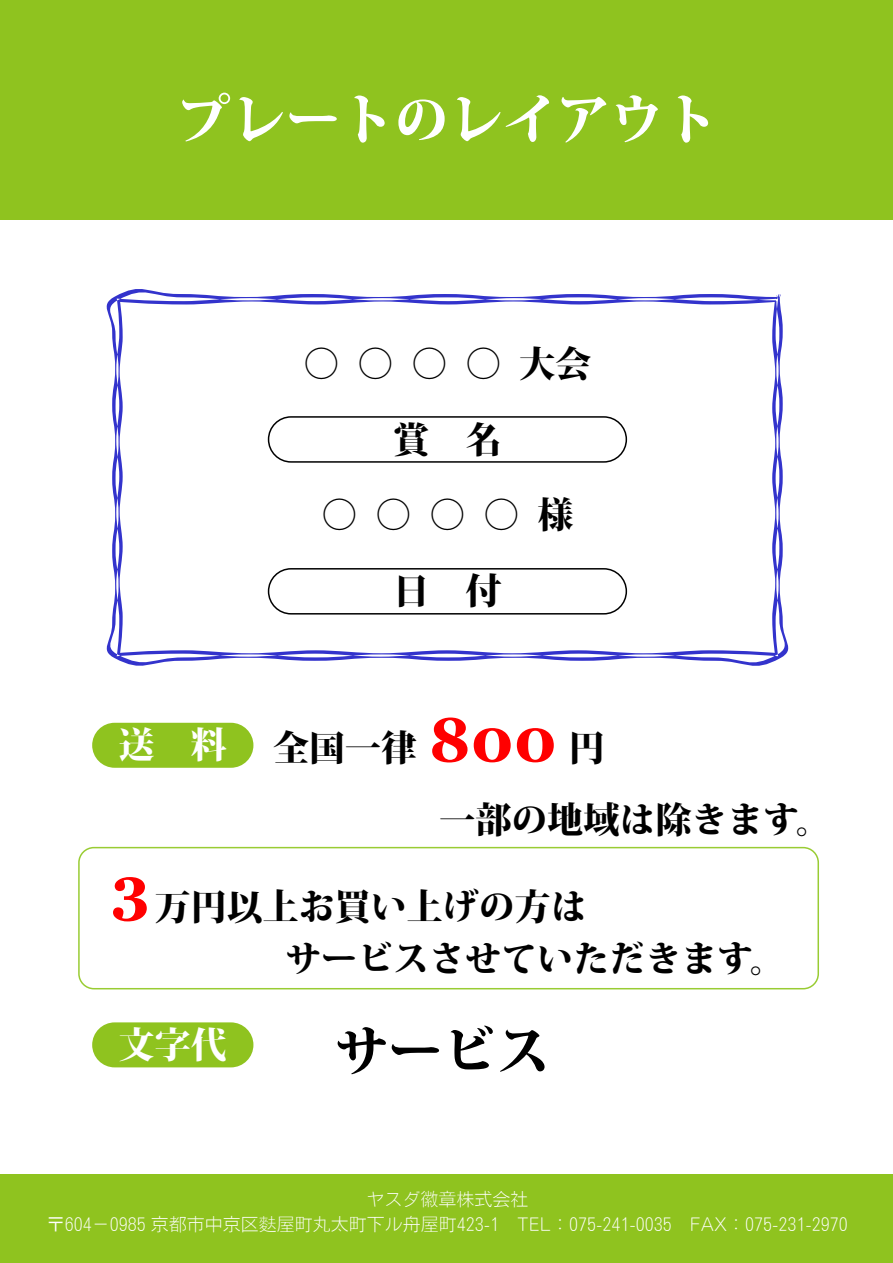
<style>
.page{position:relative;width:893px;height:1263px;background:#fff}
.page>*{position:absolute;margin:0;border:0;box-sizing:border-box;transform-origin:0 0}
.t1{font:800 54px "Koz Min Pro";color:#fff}
.t2{font:800 54px "Koz Min Pro";color:#000}
.t3{font:800 36px/72.4px "Koz Min Pro";color:#000}
.t4{font:800 36px "Koz Min Pro";color:#fff}
.t5{font:18px "Nf Motoya Cedar W1 90 msp RKSJ H";color:#fff}
.s1{font-family:"Georgia";font-weight:700;font-size:61.5px;color:#f00}
</style>
<div class="page">
<div style="left:1px;top:0;width:892px;height:220px;background:#8fc31f"></div>
<div style="left:1px;top:1174px;width:892px;height:89px;background:#8fc31f"></div>
<svg style="left:106px;top:289px;width:683px;height:377px"></svg>
<div style="left:268px;top:416px;width:359px;height:47px;border:2px solid #000;border-radius:22px"></div>
<div style="left:268px;top:568px;width:359px;height:46px;border:2px solid #000;border-radius:22px"></div>
<div style="left:92px;top:1022px;width:161px;height:45px;background:#8fc31f;border-radius:22px"></div>
<div style="left:92px;top:723px;width:161px;height:45px;background:#8fc31f;border-radius:22px"></div>
<div style="left:78px;top:847px;width:741px;height:142px;border:2px solid #9c3;border-radius:15px"></div>
<h1 class="t1" style="left:177px;top:79px;width:543px">プレートのレイアウト</h1>
<h2 class="t3" style="left:303px;top:325px;width:289px">○○○○大会</h2>
<h2 class="t3" style="left:393px;top:401px;width:109px">賞 名</h2>
<h2 class="t3" style="left:321px;top:477px;width:253px">○○○○様</h2>
<h2 class="t3" style="left:393px;top:553px;width:109px">日 付</h2>
<h2 class="t4" style="left:119px;top:718px;width:109px">送 料</h2>
<h2 class="t3" style="left:439px;top:709px;width:394px;text-indent:-166px">全国一律 <span class="s1">800</span> 円<br>一部の地域は除きます。</h2>
<h2 class="t3" style="left:286px;top:878px;width:502px;line-height:52.5px;text-indent:-174px"><sup>3</sup>万円以上お買い上げの方は<br>サービスさせていただきます。</h2>
<h2 class="t4" style="left:119px;top:1018px;width:109px">文字代</h2>
<h1 class="t2" style="left:335px;top:1011px;width:217px">サービス</h1>
<p class="t5" style="left:366px;top:1190px;width:163px">ヤスダ徽章株式会社</p>
<p class="t5" style="left:47px;top:1215px;width:802px">〒604－0985 京都市中京区麩屋町丸太町下ル舟屋町423-1 TEL：075-241-0035 FAX：075-231-2970</p>
</div>
